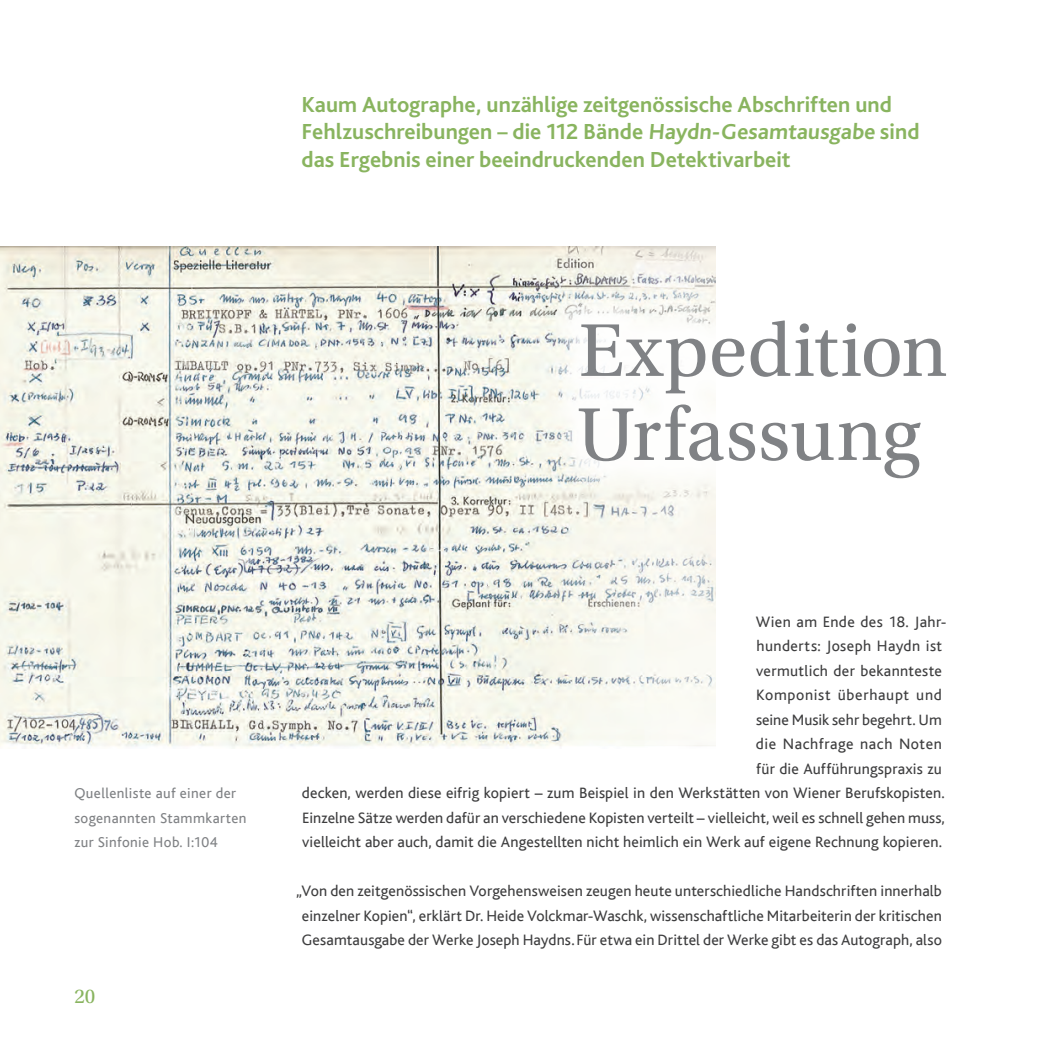
<style>
.page{position:relative;width:1042px;height:1042px;background:#fff}
.page>*{position:absolute;margin:0;border:0;box-sizing:border-box;transform-origin:0 0}
.t1{font:78.75px/84px "Utopia Std";color:#808285}
.t2{font:700 22.75px/27.3px "Bliss Pro";color:#89b45f}
.t3{font:21px "Utopia Std";color:#89b45f}
.t4{font:15.75px/24.5px "Bliss";letter-spacing:.01em;color:#3e3e3f;text-align:center}
.t5{font:15.75px "Bliss";letter-spacing:.045em;color:#3e3e3f}
.t6{font:15.75px "Bliss";letter-spacing:.035em;color:#3e3e3f}
.t7{font:14.88px/24.5px "Bliss";letter-spacing:.025em;color:#808285}
</style>
<div class="page">
<img style="left:0;top:247px;width:716px;height:501px">
<svg style="left:514px;top:246px;width:202px;height:498px;fill:#f7f7ee"></svg>
<div style="left:549px;top:291px;width:426px;height:217px;background:#fff"></div>
<h2 class="t2" style="left:301px;top:90px;width:620px">Kaum Autographe, unzählige zeitgenössische Abschriften und<br>Fehlzuschreibungen – die 112 Bände Haydn-Gesamtausgabe sind das Ergebnis einer beeindruckenden Detektivarbeit</h2>
<h1 class="t1" style="left:578px;top:310px;width:371px">Expedition<br>Urfassung</h1>
<p class="t7" style="left:74px;top:781px;width:174px">Quellenliste auf einer der sogenannten Stammkarten zur Sinfonie Hob. I:104</p>
<h3 class="t3" style="left:74px;top:985px;width:22px">20</h3>
<p class="t4" style="left:756px;top:609px;width:192px">Wien am Ende des 18. Jahr-</p>
<p class="t4" style="left:756px;top:634px;width:187px">hunderts: Joseph Haydn ist</p>
<p class="t4" style="left:756px;top:658px;width:187px">vermutlich der bekannteste</p>
<p class="t5" style="left:756px;top:687px;width:187px">Komponist überhaupt und</p>
<p class="t4" style="left:756px;top:707px;width:187px">seine Musik sehr begehrt. Um</p>
<p class="t6" style="left:756px;top:736px;width:187px">die Nachfrage nach Noten</p>
<p class="t4" style="left:756px;top:756px;width:187px">für die Aufführungspraxis zu</p>
<p class="t4" style="left:302px;top:781px;width:644px">decken, werden diese eifrig kopiert – zum Beispiel in den Werkstätten von Wiener Berufskopisten.</p>
<p class="t4" style="left:302px;top:805px;width:644px">Einzelne Sätze werden dafür an verschiedene Kopisten verteilt – vielleicht, weil es schnell gehen muss,</p>
<p class="t4" style="left:302px;top:830px;width:641px">vielleicht aber auch, damit die Angestellten nicht heimlich ein Werk auf eigene Rechnung kopieren.</p>
<p class="t4" style="left:296px;top:879px;width:647px">„Von den zeitgenössischen Vorgehensweisen zeugen heute unterschiedliche Handschriften innerhalb einzelner Kopien“, erklärt Dr. Heide Volckmar-Waschk, wissenschaftliche Mitarbeiterin der kritischen<br>Gesamtausgabe der Werke Joseph Haydns. Für etwa ein Drittel der Werke gibt es das Autograph, also</p>
</div>
